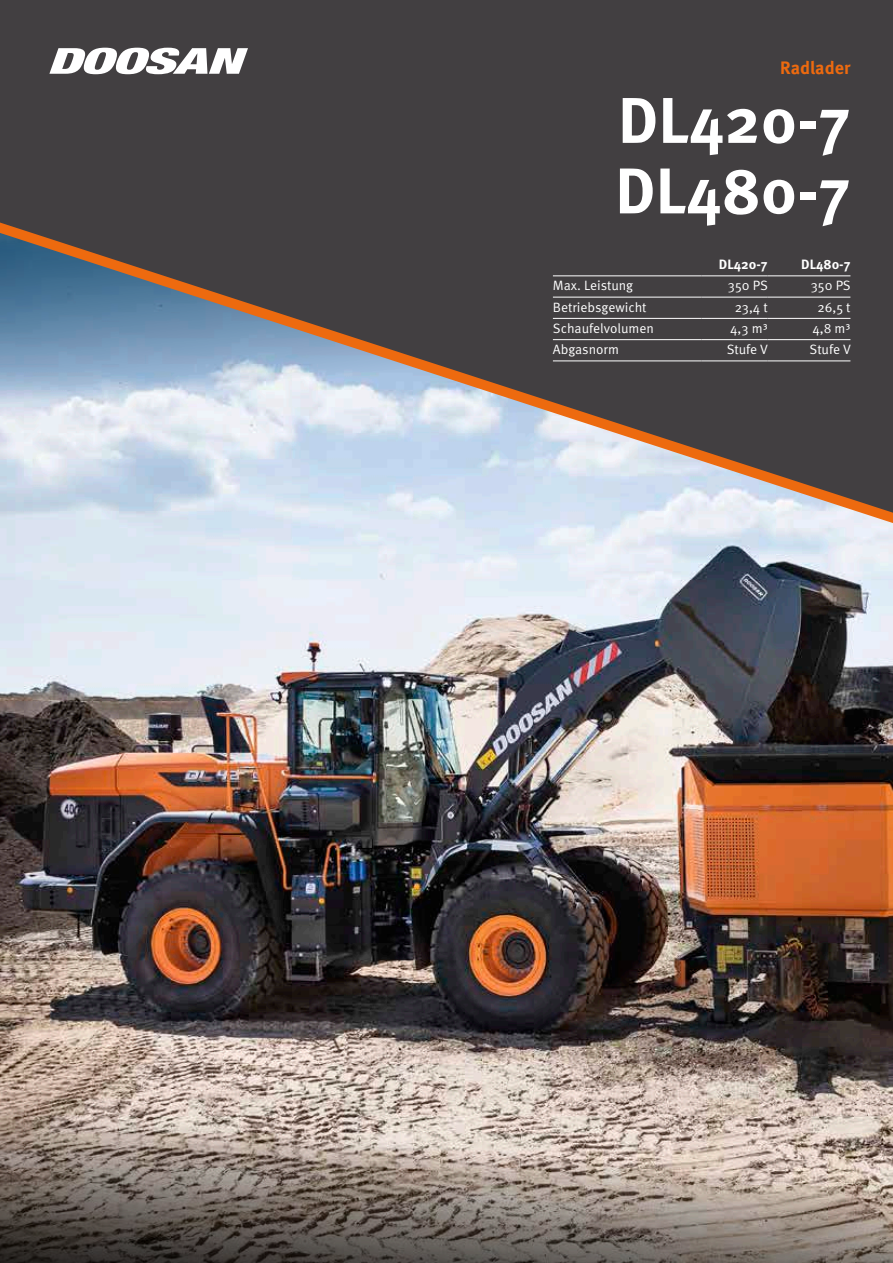
<style>
.page{position:relative;width:893px;height:1263px;background:#fff}
.page>*{position:absolute;margin:0;border:0;box-sizing:border-box;transform-origin:0 0}
.t1{font:700 64.5px/70.5px "Meta Pro";color:#fff}
.t2{font:700 18px "Meta Pro";color:#ed6a0f}
.t3{font:13.5px "Meta Pro Norm";color:#fff}
.t4{font:700 13.5px "Meta Pro";color:#fff}
</style>
<div class="page">
<img style="left:0;top:523px;width:893px;height:570px">
<svg style="left:0;top:1093px;width:893px;height:170px;background:#968980"></svg>
<div style="left:0;top:0;width:893px;height:223px;background:#423f41"></div>
<svg style="left:0;top:223px;width:893px;height:300px;background:#82858c"></svg>
<svg style="left:49px;top:48px;width:199px;height:26px"></svg>
<hr style="left:553px;top:276px;width:149px;height:1px;background:#fff">
<hr style="left:702px;top:276px;width:65px;height:1px;background:#fff">
<hr style="left:767px;top:276px;width:83px;height:1px;background:#fff">
<hr style="left:553px;top:297px;width:149px;height:1px;background:#fff">
<hr style="left:702px;top:297px;width:65px;height:1px;background:#fff">
<hr style="left:767px;top:297px;width:83px;height:1px;background:#fff">
<hr style="left:553px;top:318px;width:149px;height:1px;background:#fff">
<hr style="left:702px;top:318px;width:65px;height:1px;background:#fff">
<hr style="left:767px;top:318px;width:83px;height:1px;background:#fff">
<hr style="left:553px;top:339px;width:149px;height:1px;background:#fff">
<hr style="left:702px;top:339px;width:65px;height:1px;background:#fff">
<hr style="left:767px;top:339px;width:83px;height:1px;background:#fff">
<hr style="left:553px;top:361px;width:149px;height:1px;background:#fff">
<hr style="left:702px;top:361px;width:65px;height:1px;background:#fff">
<hr style="left:767px;top:361px;width:83px;height:1px;background:#fff">
<h2 class="t2" style="left:780px;top:53px;width:72px">Radlader</h2>
<h1 class="t1" style="left:615px;top:81px;width:237px">DL420-7<br>DL480-7</h1>
<p class="t4" style="left:719px;top:254px;width:50px">DL420-7</p>
<p class="t4" style="left:801px;top:254px;width:51px">DL480-7</p>
<p class="t3" style="left:553px;top:275px;width:82px">Max. Leistung</p>
<p class="t3" style="left:728px;top:275px;width:41px">350 PS</p>
<p class="t3" style="left:811px;top:275px;width:41px">350 PS</p>
<p class="t3" style="left:553px;top:297px;width:95px">Betriebsgewicht</p>
<p class="t3" style="left:735px;top:297px;width:34px">23,4 t</p>
<p class="t3" style="left:817px;top:297px;width:35px">26,5 t</p>
<p class="t3" style="left:553px;top:318px;width:103px">Schaufelvolumen</p>
<p class="t3" style="left:730px;top:318px;width:39px">4,3 m³</p>
<p class="t3" style="left:812px;top:318px;width:40px">4,8 m³</p>
<p class="t3" style="left:553px;top:339px;width:68px">Abgasnorm</p>
<p class="t3" style="left:727px;top:339px;width:43px">Stufe V</p>
<p class="t3" style="left:810px;top:339px;width:43px">Stufe V</p>
</div>
